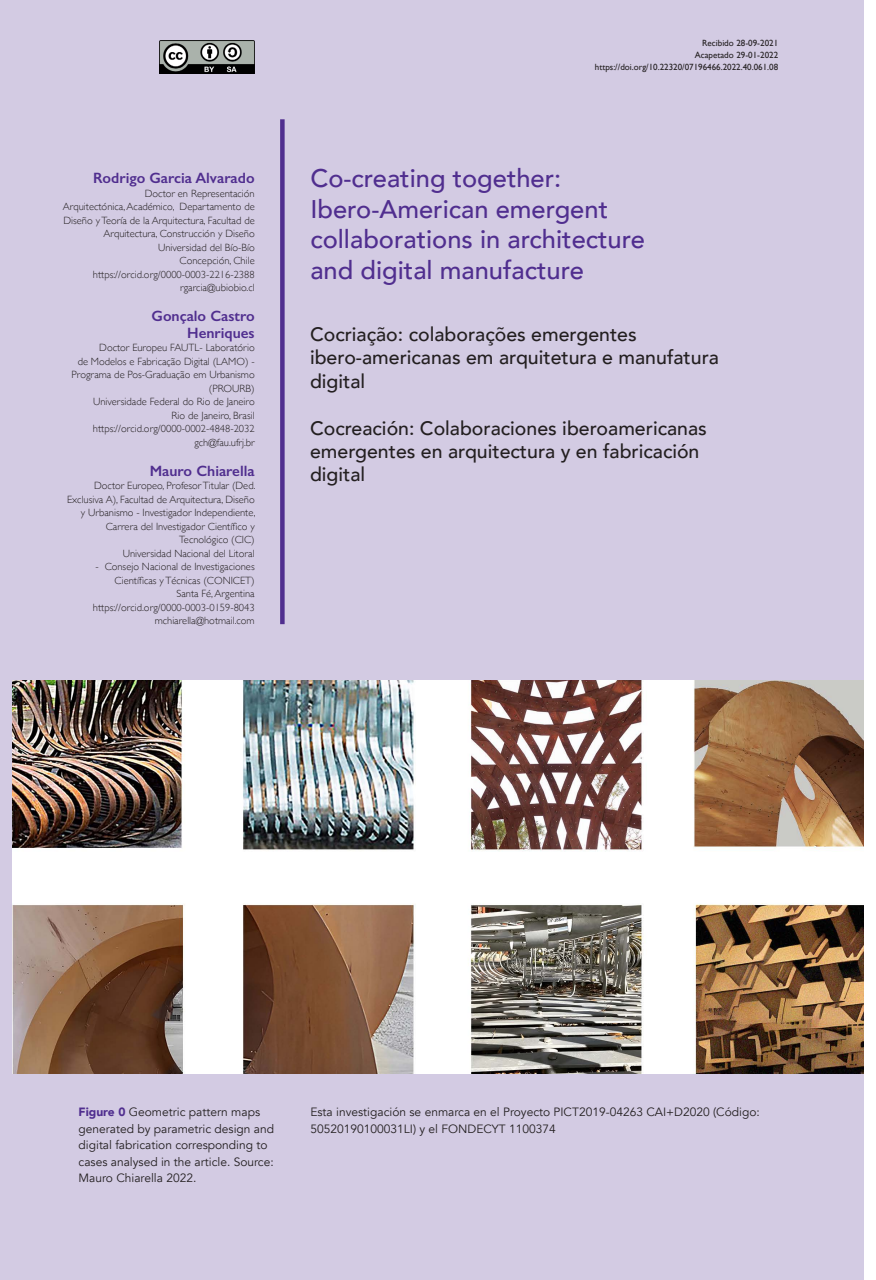
<style>
.page{position:relative;width:876px;height:1280px;background:#fff}
.page>*{position:absolute;margin:0;border:0;box-sizing:border-box;transform-origin:0 0}
._01_Titulo_PORTADA{font:500 25.5px/30.6px "Avenir";color:#502e8f}
._01_Titulo_PORTADA-2{font:500 19.5px/23.4px "Avenir";color:#231f20}
._03_Nombre_autor{font:600 15px/16.5px "Gill Sans";color:#502e8f;text-align:right}
._08_notas_al_pie{font:12px/16.5px "Avenir";color:#231f20}
._04_datos{font:300 10.5px/13.5px "Gill Sans";color:#231f20;text-align:right}
._04_datos-2{font:9px "Gill Sans";color:#231f20}
.s1{font-weight:900;color:#502e8f}
</style>
<div class="page">
<div style="left:0;top:0;width:863px;height:1280px;background:#d3cbe3"></div>
<img style="left:160px;top:40px;width:95px;height:33px">
<div style="left:280px;top:119px;width:5px;height:505px;background:#502e8f"></div>
<img style="left:13px;top:681px;width:850px;height:392px">
<p class="_03_Nombre_autor" style="left:93px;top:170px;width:163px">Rodrigo Garcia Alvarado</p>
<p class="_04_datos" style="left:63px;top:186px;width:193px">Doctor en Representación<br>Arquitectónica, Académico, Departamento de Diseño y Teoría de la Arquitectura, Facultad de Arquitectura, Construcción y Diseño</p>
<p class="_04_datos" style="left:158px;top:240px;width:98px">Universidad del Bío-Bío</p>
<p class="_04_datos" style="left:180px;top:253px;width:77px">Concepción, Chile</p>
<p class="_04_datos" style="left:93px;top:267px;width:163px">https://orcid.org/0000-0003-2216-2388</p>
<p class="_04_datos" style="left:180px;top:280px;width:76px">rgarcia@ubiobio.cl</p>
<p class="_03_Nombre_autor" style="left:152px;top:308px;width:105px">Gonçalo Castro<br>Henriques</p>
<p class="_04_datos" style="left:72px;top:340px;width:185px">Doctor Europeu FAUTL- Laboratório<br>de Modelos e Fabricação Digital (LAMO) -<br>Programa de Pos-Graduação em Urbanismo (PROURB)</p>
<p class="_04_datos" style="left:93px;top:394px;width:163px">Universidade Federal do Rio de Janeiro</p>
<p class="_04_datos" style="left:172px;top:408px;width:85px">Rio de Janeiro, Brasil</p>
<p class="_04_datos" style="left:93px;top:421px;width:163px">https://orcid.org/0000-0002-4848-2032</p>
<p class="_04_datos" style="left:194px;top:435px;width:62px">gch@fau.ufrj.br</p>
<p class="_03_Nombre_autor" style="left:150px;top:462px;width:106px">Mauro Chiarella</p>
<p class="_04_datos" style="left:67px;top:478px;width:190px">Doctor Europeo, Profesor Titular (Ded.<br>Exclusiva A), Facultad de Arquitectura, Diseño y Urbanismo - Investigador Independiente, Carrera del Investigador Científico y Tecnológico (CIC)</p>
<p class="_04_datos" style="left:123px;top:546px;width:133px">Universidad Nacional del Litoral</p>
<p class="_04_datos" style="left:96px;top:559px;width:161px">- Consejo Nacional de Investigaciones<br>Científicas y Técnicas (CONICET)</p>
<p class="_04_datos" style="left:176px;top:586px;width:80px">Santa Fé, Argentina</p>
<p class="_04_datos" style="left:93px;top:600px;width:163px">https://orcid.org/0000-0003-0159-8043</p>
<p class="_04_datos" style="left:155px;top:613px;width:101px">mchiarella@hotmail.com</p>
<p class="_04_datos-2" style="left:702px;top:38px;width:78px">Recibido 28-09-2021</p>
<p class="_04_datos-2" style="left:695px;top:50px;width:85px">Acapetado 29-01-2022</p>
<p class="_04_datos-2" style="left:595px;top:62px;width:185px">https://doi.org/10.22320/07196466.2022.40.061.08</p>
<p class="_01_Titulo_PORTADA" style="left:310px;top:162px;width:336px">Co-creating together:<br>Ibero-American emergent collaborations in architecture and digital manufacture</p>
<p class="_01_Titulo_PORTADA-2" style="left:310px;top:321px;width:328px">Cocriação: colaborações emergentes</p>
<p class="_01_Titulo_PORTADA-2" style="left:310px;top:345px;width:410px">ibero-americanas em arquitetura e manufatura digital</p>
<p class="_01_Titulo_PORTADA-2" style="left:310px;top:415px;width:398px">Cocreación: Colaboraciones iberoamericanas emergentes en arquitectura y en fabricación digital</p>
<p class="_08_notas_al_pie" style="left:79px;top:1104px;width:197px"><span class="s1">Figure 0</span> Geometric pattern maps generated by parametric design and digital fabrication corresponding to cases analysed in the article. Source:<br>Mauro Chiarella 2022.</p>
<p class="_08_notas_al_pie" style="left:310px;top:1104px;width:451px">Esta investigación se enmarca en el Proyecto PICT2019-04263 CAI+D2020 (Código:<br>50520190100031LI) y el FONDECYT 1100374</p>
</div>
